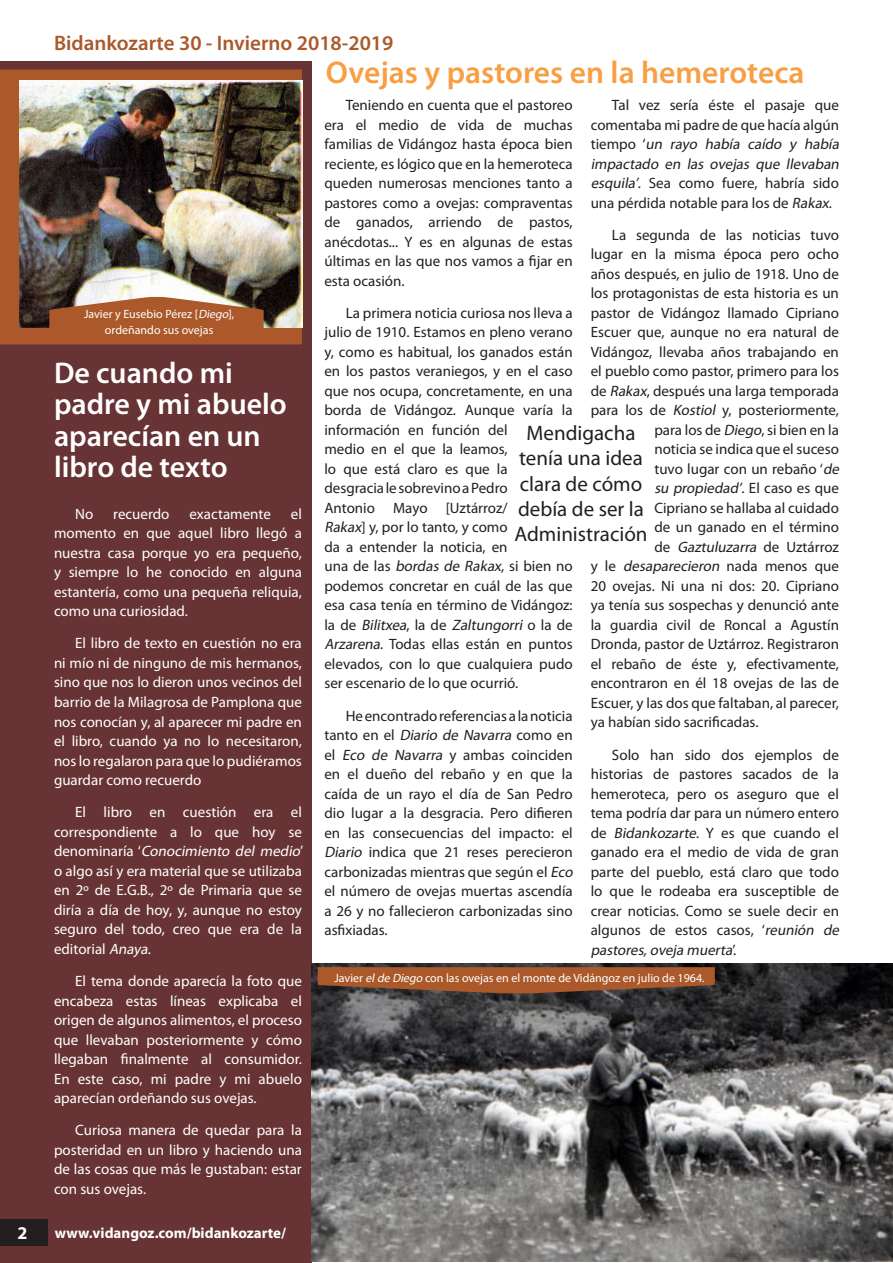
<style>
.page{position:relative;width:893px;height:1263px;background:#fff}
.page>*{position:absolute;margin:0;border:0;box-sizing:border-box;transform-origin:0 0}
.Head_1{font:600 31.5px "Myriad Pro";color:#f89f44}
.Head_2_reverse{font:600 30px/31.5px "Myriad Pro";color:#fff}
.t1{font:21px/25.2px "Myriad Pro";color:#231f20;text-align:center}
.Subheading{font:600 21px "Myriad Pro";color:#ab592a}
.t2{font:700 18px "Myriad Pro";color:#fff}
.Body{font:15px/19.5px "Myriad Pro";color:#231f20}
.Body_reverse{font:15px/19.5px "Myriad Pro";color:#fff;text-align:justify}
.t3{font:700 15px "Myriad Pro";color:#fff}
.Body-2{font:italic 15px "Myriad Pro";color:#231f20}
.t4{font:12px/16.5px "Myriad Pro";color:#fff;text-align:center}
.s1{font-style:italic}
.s2{font-style:normal}
</style>
<div class="page">
<div style="left:0;top:24px;width:311px;height:1239px;background:#673334"></div>
<div style="left:0;top:0;width:893px;height:61px;background:#fff"></div>
<div style="left:0;top:1219px;width:47px;height:26px;background:#231f20"></div>
<div style="left:0;top:69px;width:302px;height:275px;background:#ab592a"></div>
<img style="left:311px;top:963px;width:582px;height:299px">
<svg style="left:318px;top:967px;width:397px;height:26px"></svg>
<img style="left:19px;top:80px;width:283px;height:247px">
<svg style="left:49px;top:297px;width:215px;height:40px"></svg>
<p class="Subheading" style="left:54px;top:29px;width:341px">Bidankozarte 30 - Invierno 2018-2019</p>
<p class="t4" style="left:84px;top:305px;width:152px">Javier y Eusebio Pérez [<span class="s1">Diego</span>], ordeñando sus ovejas</p>
<p class="Head_2_reverse" style="left:54px;top:356px;width:234px">De cuando mi padre y mi abuelo aparecían en un libro de texto</p>
<p class="Body_reverse" style="left:54px;top:504px;width:249px;text-indent:237px">el momento en que aquel libro llegó a nuestra casa porque yo era pequeño, y siempre lo he conocido en alguna estantería, como una pequeña reliquia, como una curiosidad.</p>
<p class="Body_reverse" style="left:54px;top:633px;width:249px;text-indent:21px">El libro de texto en cuestión no era ni mío ni de ninguno de mis hermanos, sino que nos lo dieron unos vecinos del barrio de la Milagrosa de Pamplona que nos conocían y, al aparecer mi padre en el libro, cuando ya no lo necesitaron, nos lo regalaron para que lo pudiéramos guardar como recuerdo</p>
<p class="Body_reverse" style="left:54px;top:802px;width:251px;text-indent:21px">El libro en cuestión era el correspondiente a lo que hoy se d e n o m i n a r ía ‘ <span class="s1">Conocimiento del medio</span>’ o algo así y era material que se utilizaba en 2º de E.G.B., 2º de Primaria que se diría a día de hoy, y, aunque no estoy seguro del todo, creo que era de la editorial <span class="s1">Anaya</span>.</p>
<p class="Body_reverse" style="left:54px;top:971px;width:249px;text-indent:21px">El tema donde aparecía la foto que encabeza estas líneas explicaba el origen de algunos alimentos, el proceso que llevaban posteriormente y cómo llegaban finalmente al consumidor.<br>En este caso, mi padre y mi abuelo aparecían ordeñando sus ovejas.</p>
<p class="Body_reverse" style="left:54px;top:1120px;width:249px;text-indent:21px">Curiosa manera de quedar para la posteridad en un libro y haciendo una de las cosas que más le gustaban: estar con sus ovejas.</p>
<p class="Body_reverse" style="left:75px;top:504px;width:20px">No</p>
<p class="Body_reverse" style="left:113px;top:504px;width:58px">recuerdo</p>
<p class="Body_reverse" style="left:189px;top:504px;width:83px">exactamente</p>
<p class="t2" style="left:18px;top:1221px;width:11px">2</p>
<p class="t3" style="left:55px;top:1223px;width:233px">www.vidangoz.com/bidankozarte/</p>
<p class="Head_1" style="left:326px;top:53px;width:480px">Ovejas y pastores en la hemeroteca</p>
<p class="Body" style="left:324px;top:95px;width:250px;text-align:justify;text-indent:21px">Teniendo en cuenta que el pastoreo era el medio de vida de muchas familias de Vidángoz hasta época bien reciente, es lógico que en la hemeroteca queden numerosas menciones tanto a pastores como a ovejas: compraventas de ganados, arriendo de pastos, anécdotas... Y es en algunas de estas últimas en las que nos vamos a fijar en esta ocasión.</p>
<p class="Body" style="left:324px;top:303px;width:250px;text-indent:21px">La primera noticia curiosa nos lleva a julio de 1910. Estamos en pleno verano y, como es habitual, los ganados están en los pastos veraniegos, y en el caso que nos ocupa, concretamente, en una borda de Vidángoz. Aunque varía la información en función del<br>medio en el que la leamos,<br>lo que está claro es que la<br>desgracia le sobrevino a Pedro<br>Antonio Mayo [Uztárroz/<br><span class="s1">Rakax</span>] y, por lo tanto, y como<br>da a entender la noticia, en<br>u n a d e l a s <span class="s1">bordas de Rakax</span>, s i b i e n n o podemos concretar en cuál de las que esa casa tenía en término de Vidángoz: l a d e <span class="s1">Bilitxea</span>, l a d e <span class="s1">Zaltungorri</span> o l a d e <span class="s1">Arzarena</span>. Todas ellas están en puntos elevados, con lo que cualquiera pudo ser escenario de lo que ocurrió.</p>
<p class="Body" style="left:324px;top:706px;width:253px;text-indent:21px">He encontrado referencias a la noticia ta n to e n e l <span class="s1">Diario de Navarra</span> co m o e n el <span class="s1">Eco de Navarra</span> y ambas coinciden en el dueño del rebaño y en que la caída de un rayo el día de San Pedro dio lugar a la desgracia. Pero difieren en las consecuencias del impacto: el <span class="s1">Diario</span> indica que 21 reses perecieron carbonizadas mientras que según el <span class="s1">Eco </span>el número de ovejas muertas ascendía a 26 y no fallecieron carbonizadas sino asfixiadas.</p>
<p class="Body" style="left:591px;top:95px;width:253px;text-indent:21px">Tal vez sería éste el pasaje que comentaba mi padre de que hacía algún t i e m p o ‘ <span class="s1">un rayo había caído y había impactado en las ovejas que llevaban esquila’</span>. Sea como fuere, habría sido una pérdida notable para los de <span class="s1">Rakax</span>.</p>
<p class="Body" style="left:612px;top:225px;width:228px">La segunda de las noticias tuvo</p>
<p class="Body" style="left:591px;top:244px;width:250px">lugar en la misma época pero ocho</p>
<p class="Body" style="left:591px;top:264px;width:250px">años después, en julio de 1918. Uno de</p>
<p class="Body" style="left:591px;top:283px;width:250px">los protagonistas de esta historia es un</p>
<p class="Body" style="left:591px;top:303px;width:250px">pastor de Vidángoz llamado Cipriano</p>
<p class="Body" style="left:591px;top:322px;width:250px">Escuer que, aunque no era natural de</p>
<p class="Body" style="left:591px;top:342px;width:250px">Vidángoz, llevaba años trabajando en</p>
<p class="Body" style="left:591px;top:361px;width:250px">el pueblo como pastor, primero para los</p>
<p class="Body" style="left:591px;top:381px;width:250px">de <span class="s1">Rakax</span>, después una larga temporada</p>
<p class="Body" style="left:591px;top:400px;width:250px">para los de <span class="s1">Kostiol</span> y, posteriormente,</p>
<p class="Body" style="left:654px;top:420px;width:186px">para los de <span class="s1">Diego</span>, si bien en la</p>
<p class="Body" style="left:654px;top:439px;width:186px">noticia se indica que el suceso</p>
<p class="Body" style="left:654px;top:459px;width:189px">tuvo lugar con un rebaño ‘<span class="s1">de</span></p>
<p class="Body-2" style="left:654px;top:479px;width:186px">su propiedad’<span class="s2">. E l c a s o e s q u e</span></p>
<p class="Body" style="left:654px;top:498px;width:186px">Cipriano se hallaba al cuidado</p>
<p class="Body" style="left:654px;top:517px;width:186px">de un ganado en el término</p>
<p class="Body" style="left:654px;top:537px;width:186px">d e <span class="s1">Gaztuluzarra</span> d e U ztá r roz</p>
<p class="Body" style="left:591px;top:556px;width:250px">y l e <span class="s1">desaparecieron</span> n a d a m e n o s q u e</p>
<p class="Body" style="left:591px;top:576px;width:250px">20 ovejas. Ni una ni dos: 20. Cipriano</p>
<p class="Body" style="left:591px;top:595px;width:250px">ya tenía sus sospechas y denunció ante</p>
<p class="Body" style="left:591px;top:615px;width:250px">la guardia civil de Roncal a Agustín</p>
<p class="Body" style="left:591px;top:634px;width:250px">Dronda, pastor de Uztárroz. Registraron</p>
<p class="Body" style="left:591px;top:654px;width:250px">el rebaño de éste y, efectivamente,</p>
<p class="Body" style="left:591px;top:673px;width:250px">encontraron en él 18 ovejas de las de</p>
<p class="Body" style="left:591px;top:693px;width:250px">Escuer, y las dos que faltaban, al parecer,</p>
<p class="Body" style="left:591px;top:712px;width:169px">ya habían sido sacrificadas.</p>
<p class="Body" style="left:591px;top:745px;width:253px;text-indent:21px">Solo han sido dos ejemplos de historias de pastores sacados de la hemeroteca, pero os aseguro que el tema podría dar para un número entero d e <span class="s1">Bidankozarte</span>. Y es q u e c u a n d o e l ganado era el medio de vida de gran parte del pueblo, está claro que todo lo que le rodeaba era susceptible de crear noticias. Como se suele decir en algunos de estos casos, ‘<span class="s1">reunión de pastores,oveja muerta</span>’.</p>
<p class="t1" style="left:514px;top:420px;width:135px">Mendigacha tenía una idea clara de cómo debía de ser la<br>Administración</p>
<p class="t4" style="left:334px;top:970px;width:372px">Javier <span class="s1">elde Diego</span> con las ovejas en el monte de Vidángoz en julio de 1964.</p>
</div>
